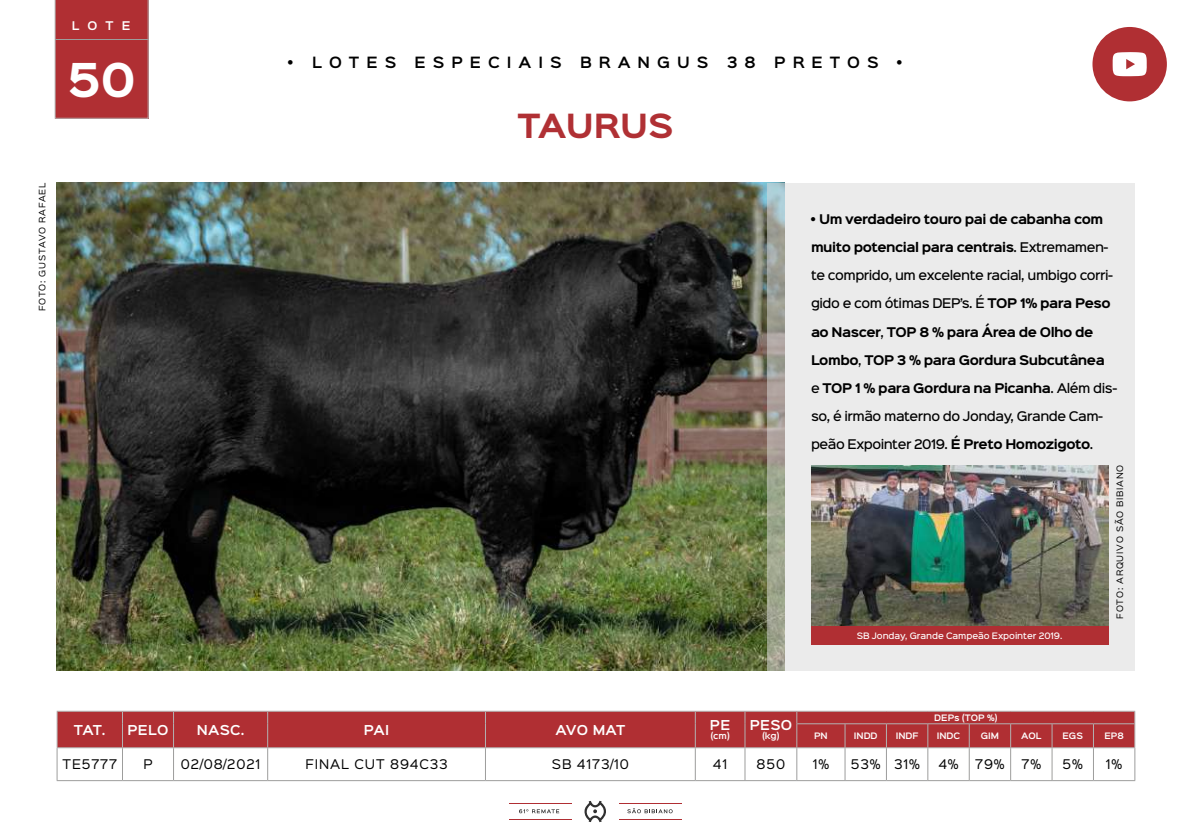
<style>
.page{position:relative;width:1191px;height:840px;background:#fff}
.page>*{position:absolute;margin:0;border:0;box-sizing:border-box;transform-origin:0 0}
.t1{font:700 42px "Sinkin Sans 700";color:#fff}
.t2{font:700 30px "Sinkin Sans 700";color:#b03034}
.t3{font:600 14px "Sinkin Sans 600";letter-spacing:.5em;color:#000}
.t4{font:600 12.4px "Sinkin Sans 600";letter-spacing:.025em;color:#fff}
.t5{font:700 12px "Sinkin Sans 700";letter-spacing:-.04em;color:#000}
.t6{font:500 12px "Sinkin Sans 500";letter-spacing:-.04em;color:#000}
.t7{font:12px "Sinkin Sans 400";letter-spacing:.075em;color:#000}
.t8{font:600 10.8px "Sinkin Sans 600";color:#fff}
.t9{font:600 8px "Sinkin Sans 600";color:#fff}
.t10{font:8px "Sinkin Sans 400";letter-spacing:.1em;color:#000}
.t11{font:500 8px "Sinkin Sans 500";letter-spacing:-.01em;color:#fff}
.s1{font-family:"Sinkin Sans 500";font-weight:500}
.s2{font-family:"Sinkin Sans 700";font-weight:700}
</style>
<div class="page">
<svg style="left:584px;top:800px;width:22px;height:21px"></svg>
<hr style="left:619px;top:818px;width:63px;height:1px;background:#b02e33">
<hr style="left:619px;top:802px;width:63px;height:1px;background:#b02e33">
<hr style="left:509px;top:818px;width:62px;height:1px;background:#b02e33">
<hr style="left:509px;top:802px;width:62px;height:1px;background:#b02e33">
<svg style="left:519px;top:809px;width:40px;height:3px"></svg>
<svg style="left:627px;top:808px;width:45px;height:4px"></svg>
<img style="left:56px;top:183px;width:710px;height:487px">
<svg style="left:766px;top:183px;width:368px;height:487px;background:#e5e4e3"></svg>
<div style="left:55px;top:0;width:93px;height:118px;background:#b02f33"></div>
<hr style="left:55px;top:39px;width:93px;height:1px;background:#9d9d9c">
<hr style="left:57px;top:747px;width:1px;height:32px;background:#9d9d9c">
<hr style="left:122px;top:747px;width:1px;height:32px;background:#9d9d9c">
<hr style="left:173px;top:747px;width:1px;height:32px;background:#9d9d9c">
<hr style="left:267px;top:747px;width:1px;height:32px;background:#9d9d9c">
<hr style="left:485px;top:747px;width:1px;height:32px;background:#9d9d9c">
<hr style="left:695px;top:747px;width:1px;height:32px;background:#9d9d9c">
<hr style="left:744px;top:747px;width:1px;height:32px;background:#9d9d9c">
<hr style="left:796px;top:747px;width:1px;height:32px;background:#9d9d9c">
<hr style="left:844px;top:747px;width:1px;height:32px;background:#9d9d9c">
<hr style="left:886px;top:747px;width:1px;height:32px;background:#9d9d9c">
<hr style="left:927px;top:747px;width:1px;height:32px;background:#9d9d9c">
<hr style="left:969px;top:747px;width:1px;height:32px;background:#9d9d9c">
<hr style="left:1010px;top:747px;width:1px;height:32px;background:#9d9d9c">
<hr style="left:1051px;top:747px;width:1px;height:32px;background:#9d9d9c">
<hr style="left:1093px;top:747px;width:1px;height:32px;background:#9d9d9c">
<hr style="left:1134px;top:747px;width:1px;height:32px;background:#9d9d9c">
<hr style="left:57px;top:779px;width:65px;height:1px;background:#9d9d9c">
<hr style="left:122px;top:779px;width:51px;height:1px;background:#9d9d9c">
<hr style="left:173px;top:779px;width:95px;height:1px;background:#9d9d9c">
<hr style="left:268px;top:779px;width:217px;height:1px;background:#9d9d9c">
<hr style="left:485px;top:779px;width:210px;height:1px;background:#9d9d9c">
<hr style="left:695px;top:779px;width:50px;height:1px;background:#9d9d9c">
<hr style="left:745px;top:779px;width:52px;height:1px;background:#9d9d9c">
<hr style="left:797px;top:779px;width:48px;height:1px;background:#9d9d9c">
<hr style="left:845px;top:779px;width:41px;height:1px;background:#9d9d9c">
<hr style="left:886px;top:779px;width:42px;height:1px;background:#9d9d9c">
<hr style="left:928px;top:779px;width:41px;height:1px;background:#9d9d9c">
<hr style="left:969px;top:779px;width:41px;height:1px;background:#9d9d9c">
<hr style="left:1010px;top:779px;width:42px;height:1px;background:#9d9d9c">
<hr style="left:1052px;top:779px;width:41px;height:1px;background:#9d9d9c">
<hr style="left:1093px;top:779px;width:42px;height:1px;background:#9d9d9c">
<hr style="left:57px;top:747px;width:65px;height:1px;background:#b3b2b2">
<hr style="left:122px;top:747px;width:51px;height:1px;background:#b3b2b2">
<hr style="left:173px;top:747px;width:95px;height:1px;background:#b3b2b2">
<hr style="left:268px;top:747px;width:217px;height:1px;background:#b3b2b2">
<hr style="left:485px;top:747px;width:210px;height:1px;background:#b3b2b2">
<hr style="left:695px;top:747px;width:50px;height:1px;background:#b3b2b2">
<hr style="left:745px;top:747px;width:52px;height:1px;background:#b3b2b2">
<hr style="left:797px;top:747px;width:48px;height:1px;background:#b3b2b2">
<hr style="left:845px;top:747px;width:41px;height:1px;background:#b3b2b2">
<hr style="left:886px;top:747px;width:42px;height:1px;background:#b3b2b2">
<hr style="left:928px;top:747px;width:41px;height:1px;background:#b3b2b2">
<hr style="left:969px;top:747px;width:41px;height:1px;background:#b3b2b2">
<hr style="left:1010px;top:747px;width:42px;height:1px;background:#b3b2b2">
<hr style="left:1052px;top:747px;width:41px;height:1px;background:#b3b2b2">
<hr style="left:1093px;top:747px;width:42px;height:1px;background:#b3b2b2">
<svg style="left:57px;top:710px;width:1078px;height:37px;background:#b1393d"></svg>
<img style="left:811px;top:465px;width:297px;height:161px">
<div style="left:1092px;top:27px;width:74px;height:74px;background:#b02f33;border-radius:50%"></div>
<svg style="left:1112px;top:52px;width:34px;height:24px"></svg>
<div style="left:811px;top:626px;width:297px;height:18px;background:#b02f33"></div>
<p class="t8" style="left:72px;top:16px;width:60px">LOTE</p>
<h1 class="t1" style="left:68px;top:58px;width:70px">50</h1>
<p class="t10" style="left:36px;top:311px;width:130px;rotate:-90deg">FOTO: GUSTAVO RAFAEL</p>
<p class="t3" style="left:288px;top:50px;width:110px">• LOTES</p>
<p class="t3" style="left:414px;top:50px;width:149px">ESPECIAIS</p>
<p class="t3" style="left:580px;top:50px;width:130px">BRANGUS</p>
<p class="t3" style="left:727px;top:50px;width:30px">3 8</p>
<p class="t3" style="left:774px;top:50px;width:106px">PRETOS</p>
<p class="t3" style="left:897px;top:50px;width:7px">•</p>
<h2 class="t2" style="left:517px;top:110px;width:158px">TAURUS</h2>
<p class="t5" style="left:811px;top:212px;width:294px">• Um verdadeiro touro pai de cabanha com</p>
<p class="t5" style="left:811px;top:240px;width:299px">muito potencial para centrais<span class="s1">. Extremamen-</span></p>
<p class="t6" style="left:811px;top:265px;width:303px">te comprido, um excelente racial, umbigo corri-</p>
<p class="t6" style="left:811px;top:293px;width:301px">gido e com ótimas DEP’s. É <span class="s2">TOP 1% para Peso</span></p>
<p class="t5" style="left:811px;top:325px;width:284px">ao Nascer<span class="s1">,</span> TOP 8 % para Área de Olho de</p>
<p class="t5" style="left:811px;top:353px;width:295px">Lombo<span class="s1">,</span> TOP 3 % para Gordura Subcutânea</p>
<p class="t5" style="left:811px;top:381px;width:308px"><span class="s1">e</span> TOP 1 % para Gordura na Picanha<span class="s1">. Além dis-</span></p>
<p class="t6" style="left:811px;top:406px;width:294px">so, é irmão materno do Jonday, Grande Cam-</p>
<p class="t6" style="left:811px;top:434px;width:284px">peão Expointer 2019. <span class="s2">É Preto Homozigoto</span>.</p>
<p class="t11" style="left:856px;top:628px;width:207px">SB Jonday, Grande Campeão Expointer 2019.</p>
<p class="t10" style="left:1113px;top:618px;width:156px;rotate:-90deg">FOTO: ARQUIVO SÃO BIBIANO</p>
<p class="t4" style="left:74px;top:718px;width:33px">TAT.</p>
<p class="t4" style="left:127px;top:718px;width:42px">PELO</p>
<p class="t4" style="left:197px;top:718px;width:49px">NASC.</p>
<p class="t4" style="left:364px;top:718px;width:27px">PAI</p>
<p class="t4" style="left:555px;top:718px;width:71px">AVO MAT</p>
<p class="t4" style="left:710px;top:713px;width:22px">PE</p>
<p class="t9" style="left:710px;top:728px;width:20px">(cm)</p>
<p class="t4" style="left:749px;top:713px;width:44px">PESO</p>
<p class="t9" style="left:762px;top:728px;width:19px">(kg)</p>
<p class="t9" style="left:934px;top:710px;width:65px">DEPs (TOP %)</p>
<p class="t9" style="left:814px;top:728px;width:15px">PN</p>
<p class="t9" style="left:854px;top:728px;width:25px">INDD</p>
<p class="t9" style="left:895px;top:728px;width:24px">INDF</p>
<p class="t9" style="left:936px;top:728px;width:25px">INDC</p>
<p class="t9" style="left:980px;top:728px;width:20px">GIM</p>
<p class="t9" style="left:1021px;top:728px;width:22px">AOL</p>
<p class="t9" style="left:1062px;top:728px;width:22px">EGS</p>
<p class="t9" style="left:1104px;top:728px;width:21px">EP8</p>
<p class="t7" style="left:62px;top:753px;width:56px">TE5777</p>
<p class="t7" style="left:143px;top:753px;width:11px">P</p>
<p class="t7" style="left:181px;top:753px;width:81px">02/08/2021</p>
<p class="t7" style="left:305px;top:753px;width:144px">FINAL CUT 894C33</p>
<p class="t7" style="left:552px;top:753px;width:79px">SB 4173/10</p>
<p class="t7" style="left:713px;top:753px;width:16px">41</p>
<p class="t7" style="left:756px;top:753px;width:30px">850</p>
<p class="t7" style="left:812px;top:753px;width:18px">1%</p>
<p class="t7" style="left:851px;top:753px;width:71px">53% 31%</p>
<p class="t7" style="left:938px;top:753px;width:22px">4%</p>
<p class="t7" style="left:975px;top:753px;width:31px">79%</p>
<p class="t7" style="left:1021px;top:753px;width:21px">7%</p>
<p class="t7" style="left:1062px;top:753px;width:22px">5%</p>
<p class="t7" style="left:1106px;top:753px;width:18px">1%</p>
</div>
